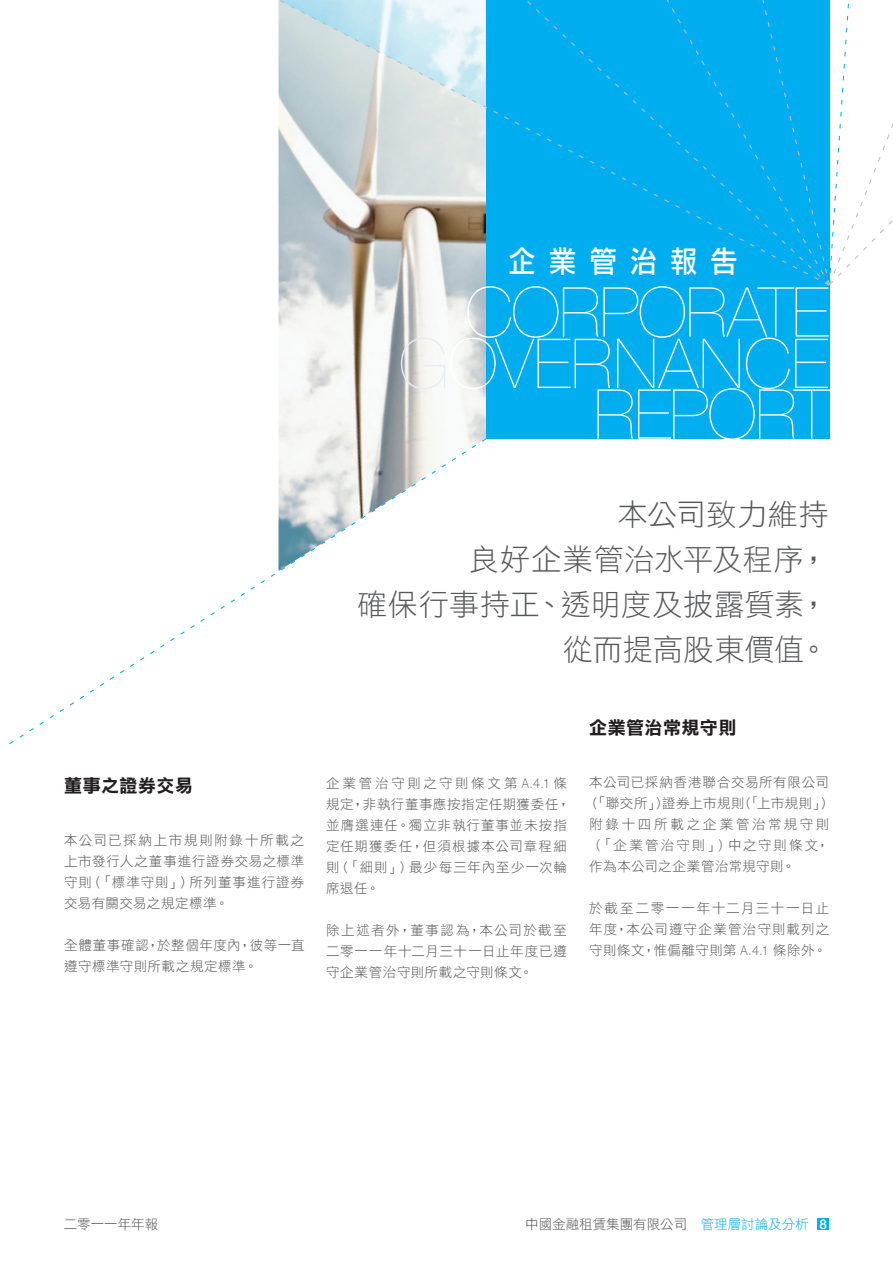
<style>
.page{position:relative;width:893px;height:1263px;background:#fff}
.page>*{position:absolute;margin:0;border:0;box-sizing:border-box;transform-origin:0 0}
.t1{font:200 69px/102px "Helvetica Neue";letter-spacing:-.025em;color:#fff;text-align:right}
.t2{font:30px/45px "DF Li Hei Lt HK BF";letter-spacing:.005em;color:#57585a;text-align:right}
.t3{font:30px "DF Li Hei Md HK BF";letter-spacing:.495em;color:#fff;scale:.9 1}
.t4{font:18px "DF Li Hei Bd HK BF";letter-spacing:.025em;color:#231f20}
.t5{font:13.5px/21px "DF Li Hei Lt HK BF";letter-spacing:.055em;color:#57585a;text-align:justify}
.t6{font:13.5px/21px "DF Li Hei Lt HK BF";letter-spacing:.075em;color:#57585a}
.t7{font:13.5px "DF Li Hei Lt HK BF";color:#57585a}
.s1{color:#e4edf2}
.s2{color:#00aeef}
.s3{font-family:"Helvetica Neue";font-weight:500;color:#fff}
</style>
<div class="page">
<img style="left:279px;top:286px;width:207px;height:151px">
<div style="left:486px;top:0;width:343px;height:438px;background:#00aeef"></div>
<svg style="left:9px;top:437px;width:478px;height:307px"></svg>
<div style="left:817px;top:1218px;width:12px;height:12px;background:#00aeef"></div>
<svg style="left:278px;top:0;width:143px;height:286px;background:#c7d1d1"></svg>
<svg style="left:421px;top:0;width:216px;height:286px"></svg>
<svg style="left:830px;top:3px;width:63px;height:282px"></svg>
<svg style="left:641px;top:0;width:189px;height:286px"></svg>
<h2 class="t3" style="left:509px;top:247px;width:256px">企業管治報告</h2>
<h1 class="t1" style="left:465px;top:260px;width:365px">CORPORATE<br>REPORT</h1>
<h1 class="t1" style="left:399px;top:311px;width:431px"><span class="s1">G</span>OVERNANCE</h1>
<h2 class="t2" style="left:357px;top:493px;width:473px">本公司致力維持<br>良好企業管治水平及程序，<br>確保行事持正、透明度及披露質素，從而提高股東價值。</h2>
<h3 class="t4" style="left:64px;top:776px;width:130px">董事之證券交易</h3>
<p class="t5" style="left:64px;top:830px;width:242px">本公司已採納上市規則附錄十所載之上市發行人之董事進行證券交易之標準守則（「標準守則」）所列董事進行證券交易有關交易之規定標準。</p>
<p class="t5" style="left:64px;top:935px;width:242px">全體董事確認，於整個年度內，彼等一直遵守標準守則所載之規定標準。</p>
<p class="t6" style="left:326px;top:773px;width:246px">企業管治守則之守則條文第 A.4.1條規定，非執行董事應按指定任期獲委任，並膺選連任。獨立非執行董事並未按指定任期獲委任，但須根據本公司章程細則（「細則」）最少每三年內至少一次輪席退任。</p>
<p class="t5" style="left:326px;top:920px;width:242px">除上述者外，董事認為，本公司於截至二零一一年十二月三十一日止年度已遵守企業管治守則所載之守則條文。</p>
<h3 class="t4" style="left:589px;top:719px;width:149px">企業管治常規守則</h3>
<p class="t5" style="left:586px;top:773px;width:248px;text-align:left">本公司已採納香港聯合交易所有限公司（「聯交所」）證券上市規則（「上市規則」）附錄十四所載之企業管治常規守則（「企業管治守則」）中之守則條文，作為本公司之企業管治常規守則。</p>
<p class="t5" style="left:589px;top:899px;width:241px">於截至二零一一年十二月三十一日止年度，本公司遵守企業管治守則載列之守則條文，惟偏離守則第 A.4.1 條除外。</p>
<p class="t7" style="left:64px;top:1217px;width:96px">二零一一年年報</p>
<p class="t7" style="left:525px;top:1217px;width:303px">中國金融租賃集團有限公司 <span class="s2">管理層討論及分析</span> <span class="s3">8</span></p>
</div>
